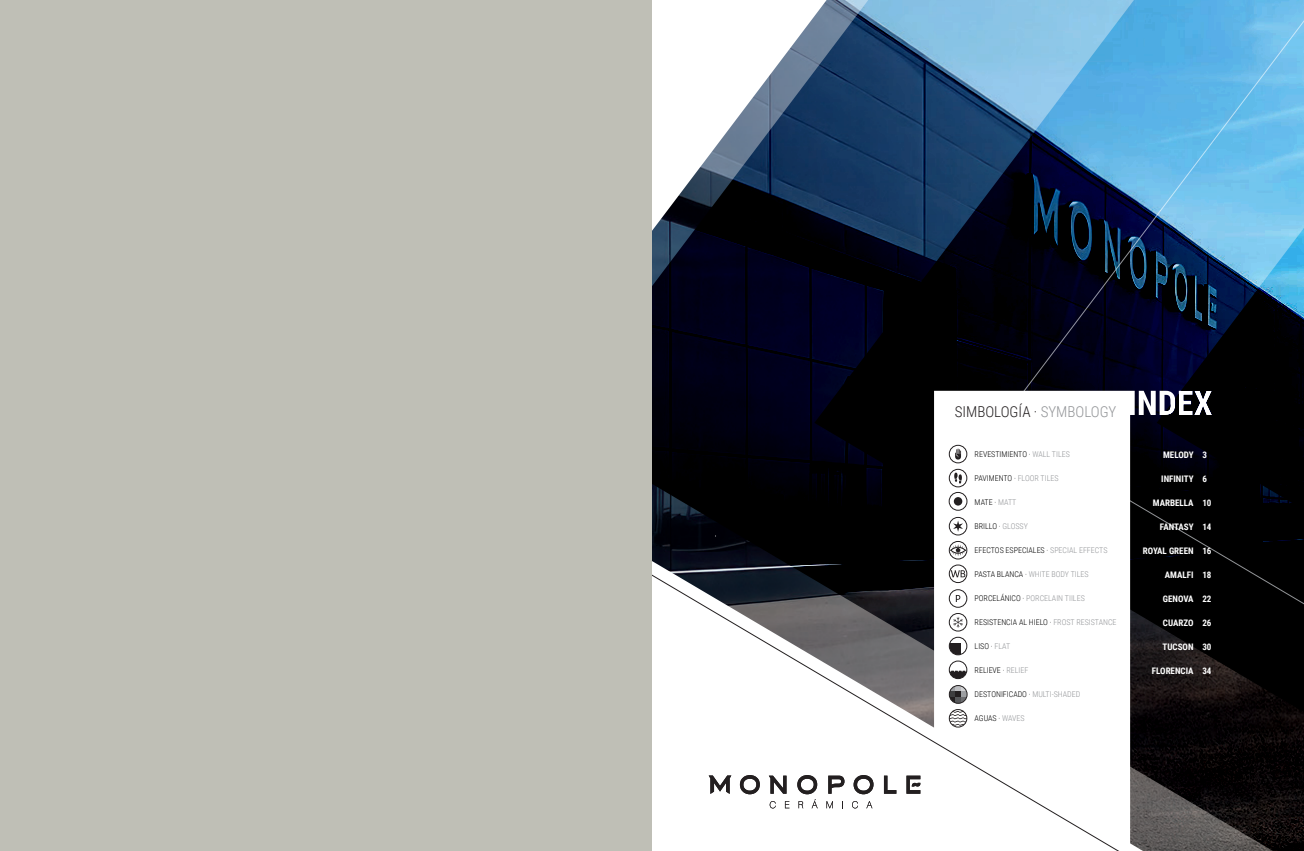
<style>
.page{position:relative;width:1304px;height:851px;background:#fff}
.page>*{position:absolute;margin:0;border:0;box-sizing:border-box;transform-origin:0 0}
.TITULOS{font:300 15px "Roboto Condensed";color:#231f20}
.ITEMS{font:700 9px "Roboto Condensed";color:#fff}
.Texto_corrido{font:300 8px "Roboto Condensed";color:#000}
.Texto_corrido-2{font:300 8px "Roboto Condensed";color:#939598}
.s1{color:#fff}
.s2{color:#939598}
.s3{color:#000}
</style>
<div class="page">
<svg style="left:652px;top:17px;width:162px;height:496px"></svg>
<svg style="left:814px;top:0;width:185px;height:513px;background:#182b44"></svg>
<svg style="left:999px;top:0;width:158px;height:391px;background:#305271"></svg>
<svg style="left:934px;top:391px;width:223px;height:122px"></svg>
<svg style="left:1157px;top:0;width:147px;height:850px;background:#294457"></svg>
<svg style="left:955px;top:448px;width:6px;height:11px"></svg>
<div style="left:949px;top:445px;width:18px;height:18px;border:1px solid #231f20;border-radius:50%"></div>
<div style="left:949px;top:469px;width:18px;height:18px;border:1px solid #231f20;border-radius:50%"></div>
<svg style="left:954px;top:472px;width:8px;height:11px"></svg>
<div style="left:949px;top:492px;width:18px;height:18px;border:1px solid #231f20;border-radius:50%"></div>
<div style="left:954px;top:497px;width:8px;height:8px;background:#231f20;border-radius:50%"></div>
<svg style="left:652px;top:513px;width:514px;height:337px"></svg>
<div style="left:0;top:0;width:652px;height:850px;background:#bfbfb6"></div>
<p class="TITULOS" style="left:955px;top:401px;width:163px">SIMBOLOGÍA <span class="s1">·</span> <span class="s2">SYMBOLOGY</span></p>
<p class="Texto_corrido" style="left:975px;top:448px;width:97px">REVESTIMIENTO · <span class="s2">WALL TILES</span></p>
<p class="Texto_corrido" style="left:975px;top:472px;width:85px">PAVIMENTO · <span class="s2">FLOOR TILES</span></p>
<p class="Texto_corrido" style="left:975px;top:496px;width:43px">MATE · <span class="s2">MATT</span></p>
<p class="Texto_corrido" style="left:975px;top:520px;width:55px">BRILLO · <span class="s2">GLOSSY</span></p>
<p class="Texto_corrido" style="left:975px;top:544px;width:134px">EFECTOS ESPECIALES · <span class="s2">SPECIAL EFFECTS</span></p>
<p class="Texto_corrido-2" style="left:975px;top:568px;width:116px"><span class="s3">PASTA BLANCA ·</span> WHITE BODY TILES</p>
<p class="Texto_corrido-2" style="left:975px;top:592px;width:112px"><span class="s3">PORCELÁNICO ·</span> PORCELAIN TIILES</p>
<p class="Texto_corrido" style="left:975px;top:616px;width:143px">RESISTENCIA AL HIELO · <span class="s2">FROST RESISTANCE</span></p>
<p class="Texto_corrido" style="left:975px;top:640px;width:37px">LISO · <span class="s2">FLAT</span></p>
<p class="Texto_corrido" style="left:975px;top:664px;width:55px">RELIEVE · <span class="s2">RELIEF</span></p>
<p class="Texto_corrido" style="left:975px;top:688px;width:107px">DESTONIFICADO · <span class="s2">MULTI-SHADED</span></p>
<p class="Texto_corrido" style="left:975px;top:712px;width:51px">AGUAS · <span class="s2">WAVES</span></p>
<p class="ITEMS" style="left:1163px;top:448px;width:32px">MELODY</p>
<p class="ITEMS" style="left:1161px;top:472px;width:34px">INFINITY</p>
<p class="ITEMS" style="left:1153px;top:496px;width:42px">MARBELLA</p>
<p class="ITEMS" style="left:1160px;top:520px;width:35px">FANTASY</p>
<p class="ITEMS" style="left:1143px;top:544px;width:52px">ROYAL GREEN</p>
<p class="ITEMS" style="left:1165px;top:568px;width:30px">AMALFI</p>
<p class="ITEMS" style="left:1163px;top:592px;width:32px">GENOVA</p>
<p class="ITEMS" style="left:1163px;top:616px;width:32px">CUARZO</p>
<p class="ITEMS" style="left:1163px;top:640px;width:32px">TUCSON</p>
<p class="ITEMS" style="left:1152px;top:664px;width:43px">FLORENCIA</p>
<p class="ITEMS" style="left:1202px;top:448px;width:6px">3</p>
<p class="ITEMS" style="left:1202px;top:472px;width:6px">6</p>
<p class="ITEMS" style="left:1202px;top:496px;width:11px">10</p>
<p class="ITEMS" style="left:1202px;top:520px;width:11px">14</p>
<p class="ITEMS" style="left:1202px;top:544px;width:11px">16</p>
<p class="ITEMS" style="left:1202px;top:568px;width:11px">18</p>
<p class="ITEMS" style="left:1202px;top:592px;width:11px">22</p>
<p class="ITEMS" style="left:1202px;top:616px;width:11px">26</p>
<p class="ITEMS" style="left:1202px;top:640px;width:11px">30</p>
<p class="ITEMS" style="left:1202px;top:664px;width:11px">34</p>
</div>
